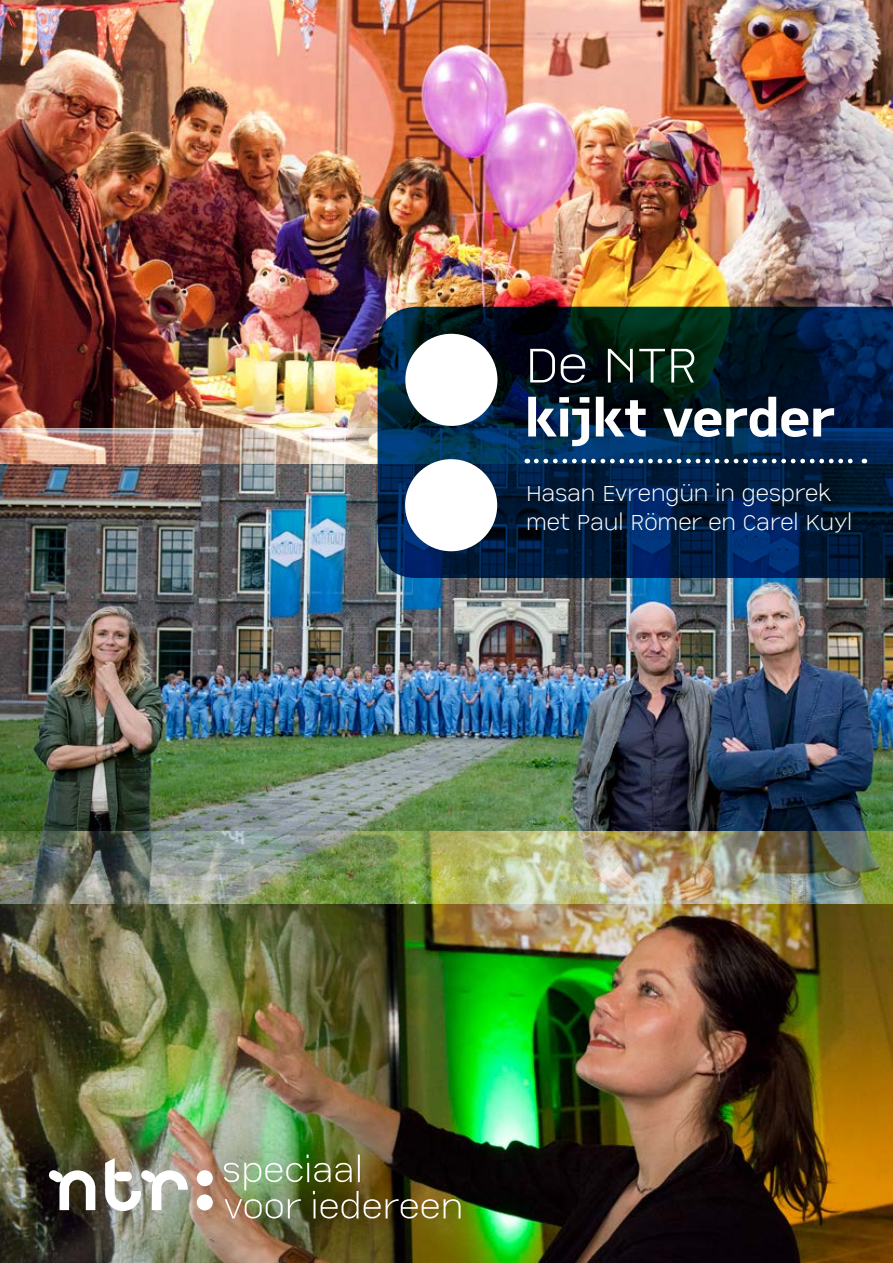
<style>
.page{position:relative;width:893px;height:1263px;background:#fff}
.page>*{position:absolute;margin:0;border:0;box-sizing:border-box;transform-origin:0 0}
.t1{font:54px "CP Company TT Bold";letter-spacing:-.005em;color:#fff}
.t2{font:54px "CP Company TT Light";color:#fff}
.t3{font:24px/28.8px "CP Company TT Light";letter-spacing:-.015em;color:#fff}
</style>
<div class="page">
<img style="left:0;top:463px;width:893px;height:369px">
<img style="left:0;top:832px;width:893px;height:431px">
<img style="left:0;top:0;width:893px;height:463px">
<svg style="left:378px;top:307px;width:515px;height:271px;background:#011e3b"></svg>
<div style="left:405px;top:334px;width:92px;height:92px;background:#fff;border-radius:50%"></div>
<div style="left:405px;top:459px;width:92px;height:92px;background:#fff;border-radius:50%"></div>
<svg style="left:536px;top:459px;width:329px;height:4px"></svg>
<img style="left:49px;top:1154px;width:412px;height:64px">
<h1 class="t2" style="left:524px;top:336px;width:176px">De NTR</h1>
<h1 class="t1" style="left:524px;top:386px;width:312px">kijkt verder</h1>
<p class="t3" style="left:526px;top:481px;width:328px">Hasan Evrengün in gesprek met Paul Römer en Carel Kuyl</p>
</div>
